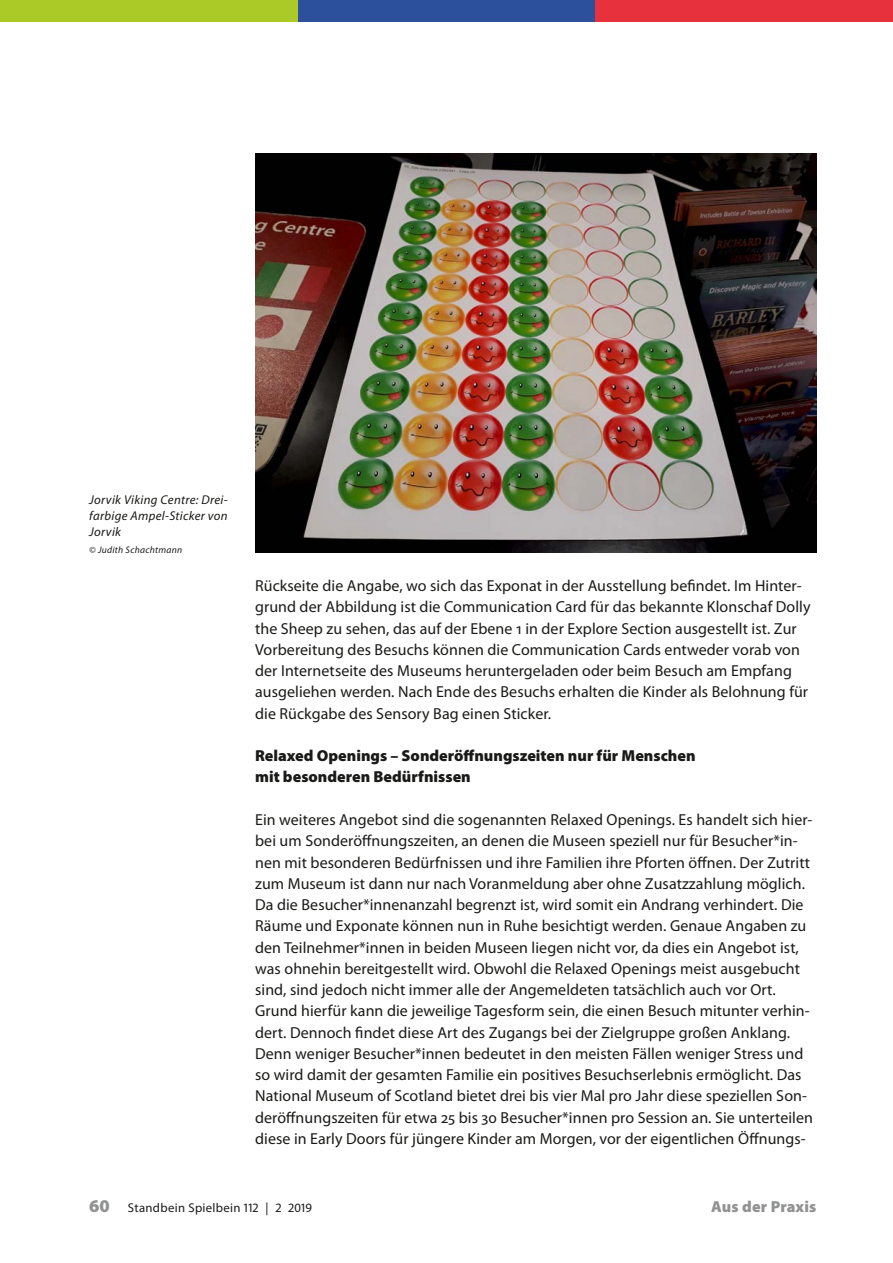
<style>
.page{position:relative;width:893px;height:1263px;background:#fff}
.page>*{position:absolute;margin:0;border:0;box-sizing:border-box;transform-origin:0 0}
.text_einzug_ohne{font:15.9px/21.3px "Myriad Pro";letter-spacing:.005em;color:#1a1a18}
.text_subhead{font:900 15.9px/21.3px "Myriad Pro";color:#1a1a18}
.t1{font:900 15.9px "Myriad Pro";letter-spacing:.01em;color:#919292}
.text_bu{font:italic 12.75px/15.9px "Myriad Pro";letter-spacing:.025em;color:#1a1a18;text-align:justify}
.t2{font:12.75px "Myriad Pro";letter-spacing:.025em;color:#1a1a18}
.text_bu_quelle{font:italic 9.6px "Myriad Pro";letter-spacing:.03em;color:#1a1a18}
.s1{font-weight:900;font-size:18px;color:#919292}
</style>
<div class="page">
<div style="left:0;top:0;width:298px;height:21px;background:#abc927"></div>
<div style="left:298px;top:0;width:297px;height:21px;background:#2c509c"></div>
<div style="left:595px;top:0;width:298px;height:21px;background:#e7323e"></div>
<img style="left:255px;top:153px;width:561px;height:400px">
<p class="text_bu" style="left:89px;top:491px;width:140px">Jorvik Viking Centre: Drei&shy;farbige Ampel-Sticker von Jorvik</p>
<p class="text_bu_quelle" style="left:89px;top:544px;width:95px">© Judith Schachtmann</p>
<p class="text_einzug_ohne" style="left:255px;top:575px;width:557px">Rückseite die Angabe, wo sich das Exponat in der Ausstellung befindet. Im Hinter&shy;grund der Abbildung ist die Communication Card für das bekannte Klonschaf Dolly the Sheep zu sehen, das auf der Ebene 1 in der Explore Section ausgestellt ist. Zur Vorbereitung des Besuchs können die Communication Cards entweder vorab von der Internetseite des Museums heruntergeladen oder beim Besuch am Empfang ausgeliehen werden. Nach Ende des Besuchs erhalten die Kinder als Belohnung für die Rückgabe des Sensory Bag einen Sticker.</p>
<p class="text_subhead" style="left:255px;top:744px;width:442px">Relaxed Openings – Sonderöffnungszeiten nur für Menschen mit besonderen Bedürfnissen</p>
<p class="text_einzug_ohne" style="left:255px;top:809px;width:559px">Ein weiteres Angebot sind die sogenannten Relaxed Openings. Es handelt sich hier&shy;bei um Sonderöffnungszeiten, an denen die Museen speziell nur für Besucher*in&shy;nen mit besonderen Bedürfnissen und ihre Familien ihre Pforten öffnen. Der Zutritt zum Museum ist dann nur nach Voranmeldung aber ohne Zusatzzahlung möglich.<br>Da die Besucher*innenanzahl begrenzt ist, wird somit ein Andrang verhindert. Die Räume und Exponate können nun in Ruhe besichtigt werden. Genaue Angaben zu den Teilnehmer*innen in beiden Museen liegen nicht vor, da dies ein Angebot ist, was ohnehin bereitgestellt wird. Obwohl die Relaxed Openings meist ausgebucht sind, sind jedoch nicht immer alle der Angemeldeten tatsächlich auch vor Ort.<br>Grund hierfür kann die jeweilige Tagesform sein, die einen Besuch mitunter verhin&shy;dert. Dennoch findet diese Art des Zugangs bei der Zielgruppe großen Anklang.<br>Denn weniger Besucher*innen bedeutet in den meisten Fällen weniger Stress und so wird damit der gesamten Familie ein positives Besuchserlebnis ermöglicht. Das National Museum of Scotland bietet drei bis vier Mal pro Jahr diese speziellen Son&shy;deröffnungszeiten für etwa 25 bis 30 Besucher*innen pro Session an. Sie unterteilen diese in Early Doors für jüngere Kinder am Morgen, vor der eigentlichen Öffnungs-</p>
<p class="t2" style="left:89px;top:1200px;width:224px"><span class="s1">60</span> Standbein Spielbein 112 | 2 2019</p>
<p class="t1" style="left:711px;top:1196px;width:107px">Aus der Praxis</p>
</div>
